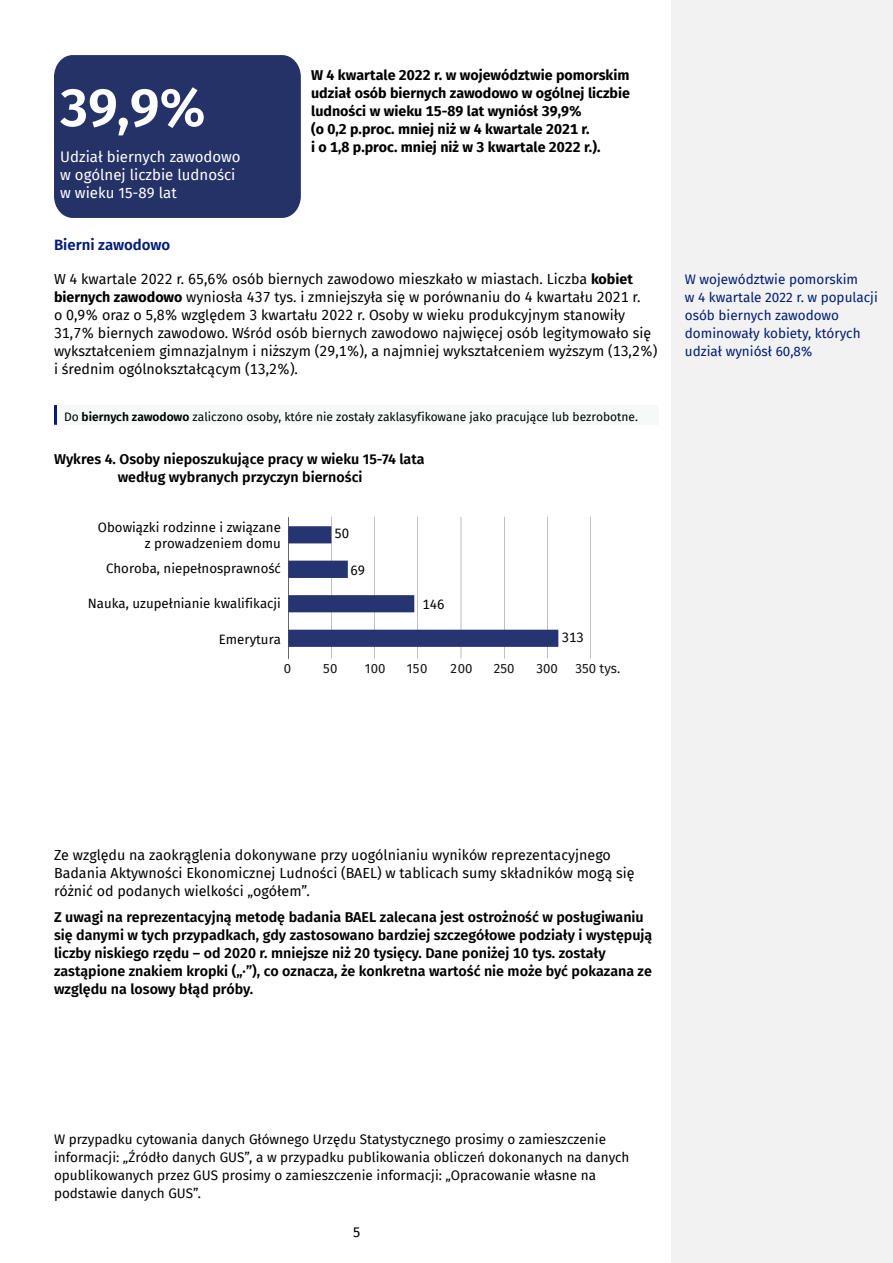
<style>
.page{position:relative;width:893px;height:1263px;background:#fff}
.page>*{position:absolute;margin:0;border:0;box-sizing:border-box;transform-origin:0 0}
.t1{font:600 54px "Fira Sans";color:#fff}
.t2{font:15px/18px "Fira Sans";color:#fff}
.t3{font:600 15px "Fira Sans";color:#001d77}
.t4{font:14.25px/18px "Fira Sans";color:#000}
.t5{font:600 14.25px/18px "Fira Sans";color:#000;text-align:center}
.t6{font:700 14.25px/18px "Fira Sans";color:#000}
.t7{font:13.5px/18px "Fira Sans";color:#000}
.t8{font:13.5px/18px "Fira Sans";color:#001d77}
.t9{font:13.2px/25.7px "Fira Sans";color:#000;text-align:right}
.t10{font:13.2px "Fira Sans";color:#141515}
.t11{font:12px "Fira Sans";color:#000}
.s1{font-weight:700}
.s2{font-weight:600}
</style>
<div class="page">
<hr style="left:0;top:0;width:1px;height:1263px;background:#f2f2f2">
<div style="left:672px;top:0;width:221px;height:1263px;background:#f2f2f2"></div>
<div style="left:54px;top:55px;width:247px;height:163px;background:#253267"></div>
<div style="left:56px;top:405px;width:603px;height:20px;background:#f7f8f8"></div>
<hr style="left:54px;top:405px;width:3px;height:20px;background:#001d77">
<hr style="left:590px;top:517px;width:1px;height:142px;background:#686867">
<hr style="left:547px;top:517px;width:1px;height:142px;background:#686867">
<hr style="left:504px;top:517px;width:1px;height:142px;background:#686867">
<hr style="left:461px;top:517px;width:1px;height:142px;background:#686867">
<hr style="left:417px;top:517px;width:1px;height:142px;background:#686867">
<hr style="left:374px;top:517px;width:1px;height:142px;background:#686867">
<hr style="left:331px;top:517px;width:1px;height:142px;background:#686867">
<hr style="left:288px;top:517px;width:1px;height:142px;background:#686867">
<svg style="left:288px;top:526px;width:270px;height:121px"></svg>
<p class="t1" style="left:60px;top:63px;width:147px">39,9%</p>
<p class="t2" style="left:60px;top:147px;width:182px">Udział biernych zawodowo w ogólnej liczbie ludności w wieku 15-89 lat</p>
<p class="t6" style="left:311px;top:65px;width:320px">W 4 kwartale 2022 r. w województwie pomorskim udział osób biernych zawodowo w ogólnej liczbie ludności w wieku 15-89 lat wyniósł 39,9%<br>(o 0,2 p.proc. mniej niż w 4 kwartale 2021 r.<br>i o 1,8 p.proc. mniej niż w 3 kwartale 2022 r.).</p>
<p class="t3" style="left:54px;top:232px;width:118px">Bierni zawodowo</p>
<p class="t4" style="left:54px;top:270px;width:605px">W 4 kwartale 2022 r. 65,6% osób biernych zawodowo mieszkało w miastach. Liczba <span class="s1">kobiet biernych zawodowo</span> wyniosła 437 tys. i zmniejszyła się w porównaniu do 4 kwartału 2021 r.<br>o 0,9% oraz o 5,8% względem 3 kwartału 2022 r. Osoby w wieku produkcyjnym stanowiły 31,7% biernych zawodowo. Wśród osób biernych zawodowo najwięcej osób legitymowało się wykształceniem gimnazjalnym i niższym (29,1%), a najmniej wykształceniem wyższym (13,2%) i średnim ogólnokształcącym (13,2%).</p>
<p class="t11" style="left:64px;top:407px;width:575px">Do <span class="s2">biernych zawodowo</span> zaliczono osoby, które nie zostały zaklasyfikowane jako pracujące lub bezrobotne.</p>
<p class="t5" style="left:54px;top:449px;width:372px">Wykres 4. Osoby nieposzukujące pracy w wieku 15-74 lata według wybranych przyczyn bierności</p>
<p class="t9" style="left:98px;top:514px;width:185px">Obowiązki rodzinne i związane</p>
<p class="t9" style="left:334px;top:520px;width:16px">50</p>
<p class="t9" style="left:106px;top:530px;width:176px">z prowadzeniem domu<br>Choroba, niepełnosprawność</p>
<p class="t9" style="left:351px;top:557px;width:16px">69</p>
<p class="t9" style="left:88px;top:591px;width:195px">Nauka, uzupełnianie kwalifikacji</p>
<p class="t9" style="left:422px;top:592px;width:24px">146</p>
<p class="t9" style="left:219px;top:626px;width:64px">Emerytura</p>
<p class="t9" style="left:562px;top:625px;width:24px">313</p>
<p class="t10" style="left:284px;top:659px;width:9px">0</p>
<p class="t10" style="left:323px;top:659px;width:16px">50</p>
<p class="t10" style="left:365px;top:659px;width:22px">100</p>
<p class="t10" style="left:407px;top:659px;width:22px">150</p>
<p class="t10" style="left:451px;top:659px;width:24px">200</p>
<p class="t10" style="left:494px;top:659px;width:22px">250</p>
<p class="t10" style="left:537px;top:659px;width:23px">300</p>
<p class="t10" style="left:575px;top:659px;width:46px">350 tys.</p>
<p class="t8" style="left:685px;top:270px;width:175px">W województwie pomorskim</p>
<p class="t8" style="left:685px;top:306px;width:177px">osób biernych zawodowo dominowały kobiety, których udział wyniósł 60,8%</p>
<p class="t8" style="left:685px;top:288px;width:194px">w 4 kwartale 2022 r. w populacji</p>
<p class="t4" style="left:54px;top:845px;width:582px">Ze względu na zaokrąglenia dokonywane przy uogólnianiu wyników reprezentacyjnego<br>Badania Aktywności Ekonomicznej Ludności (BAEL) w tablicach sumy składników mogą się różnić od podanych wielkości „ogółem”.</p>
<p class="t5" style="left:54px;top:907px;width:600px;text-align:left">Z uwagi na reprezentacyjną metodę badania BAEL zalecana jest ostrożność w posługiwaniu się danymi w tych przypadkach, gdy zastosowano bardziej szczegółowe podziały i występują liczby niskiego rzędu – od 2020 r. mniejsze niż 20 tysięcy. Dane poniżej 10 tys. zostały zastąpione znakiem kropki („·”), co oznacza, że konkretna wartość nie może być pokazana ze względu na losowy błąd próby.</p>
<p class="t7" style="left:54px;top:1130px;width:577px">W przypadku cytowania danych Głównego Urzędu Statystycznego prosimy o zamieszczenie informacji: „Źródło danych GUS”, a w przypadku publikowania obliczeń dokonanych na danych opublikowanych przez GUS prosimy o zamieszczenie informacji: „Opracowanie własne na podstawie danych GUS”.</p>
<p class="t4" style="left:353px;top:1223px;width:9px">5</p>
</div>
